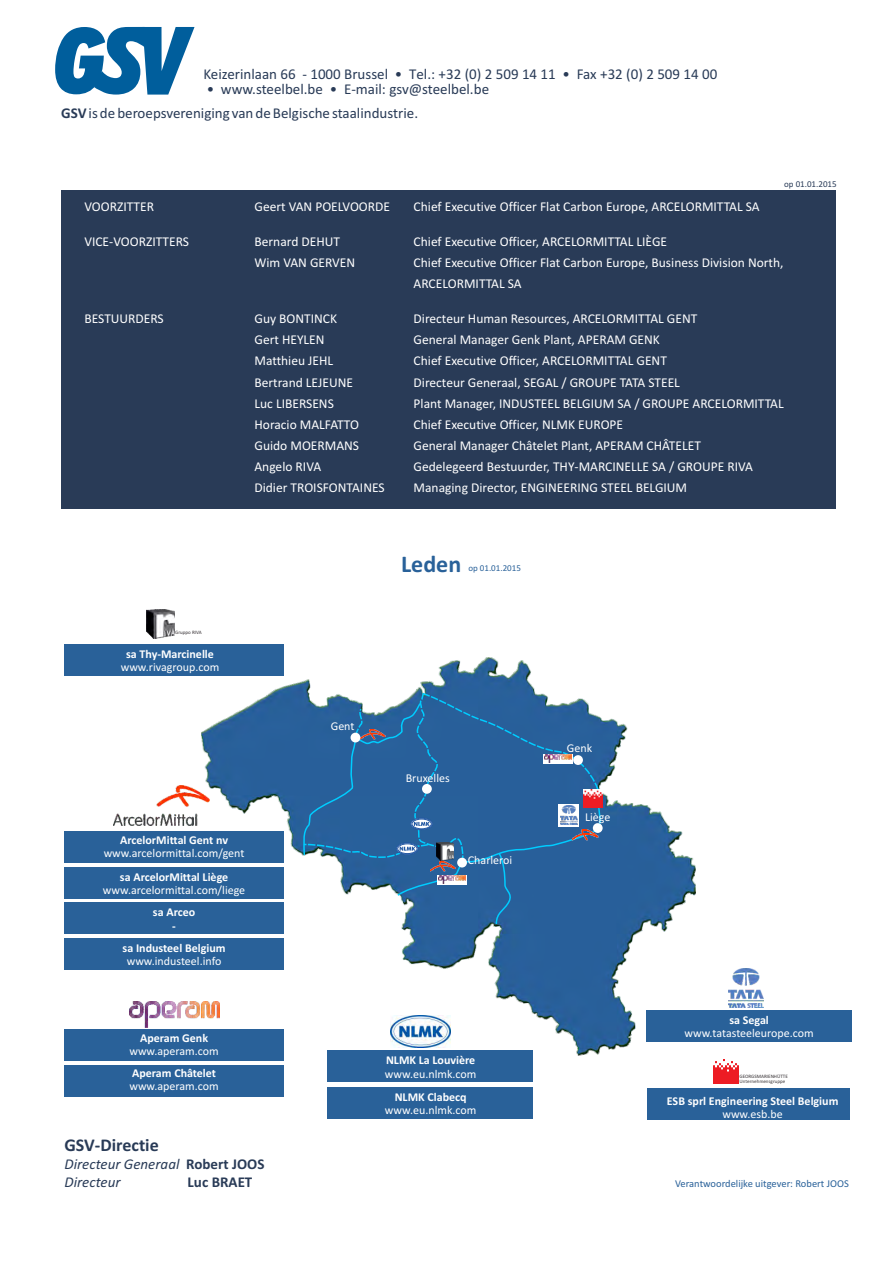
<style>
.page{position:relative;width:896px;height:1266px;background:#fff}
.page>*{position:absolute;margin:0;border:0;box-sizing:border-box;transform-origin:0 0}
.t1{font:700 24px "Calibri";color:#296199}
.t2{font:700 18px "Calibri";color:#293b57}
.t3{font:15px/24.3px "Calibri";color:#293b57}
.t4{font:italic 15px/18px "Calibri";color:#293b57}
.t5{font:700 15px "Calibri";color:#293b57}
.t6{font:13.5px/21.1px "Calibri";color:#fff}
.t7{font:12px "Calibri";color:#fff}
.t8{font:700 12px/13.2px "Calibri";color:#fff;text-align:center}
.t9{font:10.5px "Calibri";color:#296199}
.t10{font:9px "Calibri";color:#296199}
.t11{font:9px "Calibri";color:#293b57}
.t12{font:5.1px/4.9px "Calibri";color:#383336}
.s1{font-weight:700}
.s2{font-weight:700;font-style:normal}
</style>
<div class="page">
<img style="left:201px;top:657px;width:494px;height:399px">
<div style="left:62px;top:190px;width:774px;height:318px;background:#293b57"></div>
<div style="left:327px;top:1050px;width:206px;height:32px;background:#296199"></div>
<div style="left:648px;top:1088px;width:202px;height:31px;background:#296199"></div>
<div style="left:64px;top:644px;width:220px;height:32px;background:#296199"></div>
<div style="left:646px;top:1010px;width:206px;height:32px;background:#296199"></div>
<div style="left:327px;top:1087px;width:206px;height:32px;background:#296199"></div>
<div style="left:64px;top:1065px;width:220px;height:31px;background:#296199"></div>
<img style="left:114px;top:786px;width:95px;height:39px">
<div style="left:64px;top:867px;width:220px;height:32px;background:#296199"></div>
<div style="left:64px;top:831px;width:220px;height:32px;background:#296199"></div>
<div style="left:64px;top:903px;width:220px;height:31px;background:#296199"></div>
<div style="left:64px;top:1029px;width:220px;height:32px;background:#296199"></div>
<div style="left:64px;top:938px;width:220px;height:32px;background:#296199"></div>
<img style="left:713px;top:1060px;width:25px;height:23px">
<img style="left:146px;top:610px;width:28px;height:28px">
<img style="left:729px;top:968px;width:34px;height:39px">
<img style="left:391px;top:1015px;width:60px;height:32px">
<img style="left:129px;top:1001px;width:91px;height:26px">
<svg style="left:300px;top:692px;width:306px;height:233px;background:#4174a6"></svg>
<div style="left:398px;top:844px;width:19px;height:10px;border:1px solid #2459a3;border-radius:50%"></div>
<svg style="left:55px;top:27px;width:140px;height:68px"></svg>
<p class="t3" style="left:203px;top:63px;width:515px">Keizerinlaan 66 - 1000 Brussel • Tel.: +32 (0) 2 509 14 11 • Fax +32 (0) 2 509 14 00</p>
<p class="t3" style="left:61px;top:78px;width:429px;text-indent:145px">• www.steelbel.be • E-mail: gsv@steelbel.be<br><span class="s1">GSV</span> is de beroepsvereniging van de Belgische staalindustrie.</p>
<p class="t11" style="left:784px;top:180px;width:54px">op 01.01.2015</p>
<p class="t6" style="left:84px;top:197px;width:71px">VOORZITTER</p>
<p class="t6" style="left:254px;top:197px;width:137px">Geert VAN POELVOORDE</p>
<p class="t6" style="left:414px;top:197px;width:348px">Chief Executive Officer Flat Carbon Europe, ARCELORMITTAL SA</p>
<p class="t6" style="left:84px;top:232px;width:106px">VICE-VOORZITTERS</p>
<p class="t6" style="left:254px;top:232px;width:87px">Bernard DEHUT</p>
<p class="t6" style="left:414px;top:232px;width:255px">Chief Executive Officer, ARCELORMITTAL LIÈGE</p>
<p class="t6" style="left:254px;top:253px;width:102px">Wim VAN GERVEN</p>
<p class="t6" style="left:414px;top:253px;width:371px">Chief Executive Officer Flat Carbon Europe, Business Division North,<br>ARCELORMITTAL SA</p>
<p class="t6" style="left:84px;top:309px;width:81px">BESTUURDERS</p>
<p class="t6" style="left:254px;top:309px;width:84px">Guy BONTINCK</p>
<p class="t6" style="left:414px;top:309px;width:285px">Directeur Human Resources, ARCELORMITTAL GENT</p>
<p class="t6" style="left:254px;top:330px;width:72px">Gert HEYLEN</p>
<p class="t6" style="left:414px;top:330px;width:248px">General Manager Genk Plant, APERAM GENK</p>
<p class="t6" style="left:254px;top:351px;width:80px">Matthieu JEHL</p>
<p class="t6" style="left:414px;top:351px;width:255px">Chief Executive Officer, ARCELORMITTAL GENT</p>
<p class="t6" style="left:254px;top:373px;width:100px">Bertrand LEJEUNE</p>
<p class="t6" style="left:414px;top:373px;width:268px">Directeur Generaal, SEGAL / GROUPE TATA STEEL</p>
<p class="t6" style="left:254px;top:394px;width:81px">Luc LIBERSENS</p>
<p class="t6" style="left:414px;top:394px;width:372px">Plant Manager, INDUSTEEL BELGIUM SA / GROUPE ARCELORMITTAL</p>
<p class="t6" style="left:254px;top:415px;width:106px">Horacio MALFATTO</p>
<p class="t6" style="left:414px;top:415px;width:211px">Chief Executive Officer, NLMK EUROPE</p>
<p class="t6" style="left:254px;top:436px;width:106px">Guido MOERMANS</p>
<p class="t6" style="left:414px;top:436px;width:289px">General Manager Châtelet Plant, APERAM CHÂTELET</p>
<p class="t6" style="left:254px;top:457px;width:68px">Angelo RIVA</p>
<p class="t6" style="left:414px;top:457px;width:341px">Gedelegeerd Bestuurder, THY-MARCINELLE SA / GROUPE RIVA</p>
<p class="t6" style="left:254px;top:478px;width:132px">Didier TROISFONTAINES</p>
<p class="t6" style="left:414px;top:478px;width:275px">Managing Director, ENGINEERING STEEL BELGIUM</p>
<p class="t12" style="left:175px;top:631px;width:28px">Gruppo RIVA</p>
<p class="t8" style="left:126px;top:648px;width:89px">sa Thy-Marcinelle</p>
<p class="t7" style="left:121px;top:662px;width:100px">www.rivagroup.com</p>
<p class="t8" style="left:120px;top:834px;width:109px">ArcelorMittal Gent nv</p>
<p class="t7" style="left:104px;top:848px;width:142px">www.arcelormittal.com/gent</p>
<p class="t8" style="left:120px;top:871px;width:110px">sa ArcelorMittal Liège</p>
<p class="t7" style="left:103px;top:885px;width:144px">www.arcelormittal.com/liege</p>
<p class="t8" style="left:153px;top:907px;width:44px">sa Arceo -</p>
<p class="t8" style="left:123px;top:942px;width:104px">sa Industeel Belgium</p>
<p class="t7" style="left:127px;top:956px;width:96px">www.industeel.info</p>
<p class="t8" style="left:140px;top:1032px;width:70px">Aperam Genk</p>
<p class="t7" style="left:129px;top:1046px;width:91px">www.aperam.com</p>
<p class="t8" style="left:132px;top:1067px;width:85px">Aperam Châtelet</p>
<p class="t7" style="left:129px;top:1081px;width:91px">www.aperam.com</p>
<h2 class="t2" style="left:64px;top:1138px;width:96px">GSV-Directie</h2>
<p class="t4" style="left:64px;top:1156px;width:201px">Directeur Generaal <span class="s2">Robert JOOS<br></span>Directeur</p>
<p class="t5" style="left:188px;top:1176px;width:66px">Luc BRAET</p>
<h1 class="t1" style="left:401px;top:553px;width:62px">Leden</h1>
<p class="t10" style="left:468px;top:564px;width:54px">op 01.01.2015</p>
<p class="t7" style="left:331px;top:720px;width:25px">Gent</p>
<p class="t7" style="left:406px;top:773px;width:46px">Bruxelles</p>
<p class="t7" style="left:468px;top:855px;width:46px">Charleroi</p>
<p class="t7" style="left:567px;top:743px;width:27px">Genk</p>
<p class="t7" style="left:585px;top:812px;width:27px">Liège</p>
<p class="t8" style="left:386px;top:1055px;width:91px">NLMK La Louvière</p>
<p class="t7" style="left:385px;top:1068px;width:93px">www.eu.nlmk.com</p>
<p class="t8" style="left:395px;top:1091px;width:73px">NLMK Clabecq</p>
<p class="t7" style="left:385px;top:1105px;width:93px">www.eu.nlmk.com</p>
<p class="t8" style="left:729px;top:1014px;width:41px">sa Segal</p>
<p class="t7" style="left:685px;top:1028px;width:131px">www.tatasteeleurope.com</p>
<p class="t12" style="left:739px;top:1075px;width:50px">GEORGSMARIENHÜTTE<br>Unternehmensgruppe</p>
<p class="t8" style="left:667px;top:1095px;width:173px">ESB sprl Engineering Steel Belgium</p>
<p class="t7" style="left:722px;top:1109px;width:62px">www.esb.be</p>
<p class="t9" style="left:675px;top:1179px;width:175px">Verantwoordelijke uitgever: Robert JOOS</p>
</div>
